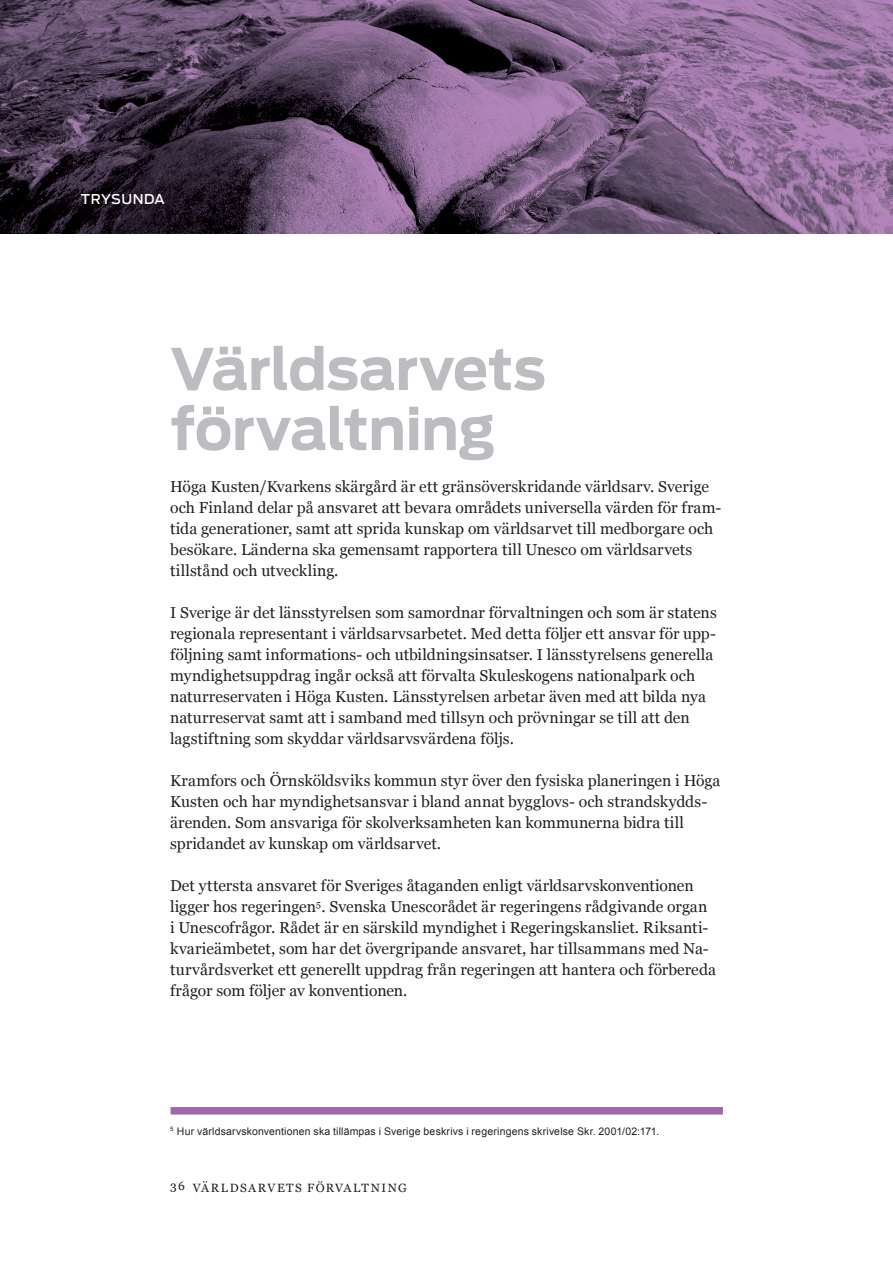
<style>
.page{position:relative;width:893px;height:1263px;background:#fff}
.page>*{position:absolute;margin:0;border:0;box-sizing:border-box;transform-origin:0 0}
.t1{font:700 57px/60px "Antenna";letter-spacing:-.01em;color:#bcbdc0}
.t2{font:15.75px/21px "Georgia";letter-spacing:.005em;color:#231f20}
.t3{font:500 13.5px "Antenna";letter-spacing:.03em;color:#fff}
.t4{font:12px "Georgia";letter-spacing:.115em;color:#231f20}
.t5{font:10.5px "Arial";letter-spacing:.015em;color:#231f20}
</style>
<div class="page">
<div style="left:171px;top:1107px;width:552px;height:7px;background:#a065aa"></div>
<img style="left:0;top:0;width:893px;height:233px">
<p class="t3" style="left:81px;top:191px;width:86px">TRYSUNDA</p>
<p class="t1" style="left:170px;top:339px;width:377px">Världsarvets förvaltning</p>
<p class="t2" style="left:170px;top:475px;width:540px">Höga Kusten/Kvarkens skärgård är ett gränsöverskridande världsarv. Sverige</p>
<p class="t2" style="left:170px;top:496px;width:553px">och Finland delar på ansvaret att bevara områdets universella värden för fram-</p>
<p class="t2" style="left:170px;top:517px;width:545px">tida generationer, samt att sprida kunskap om världsarvet till medborgare och besökare. Länderna ska gemensamt rapportera till Unesco om världsarvets tillstånd och utveckling.</p>
<p class="t2" style="left:170px;top:601px;width:548px">I Sverige är det länsstyrelsen som samordnar förvaltningen och som är statens regionala representant i världsarvsarbetet. Med detta följer ett ansvar för upp&shy;följning samt informations- och utbildningsinsatser. I länsstyrelsens generella myndighetsuppdrag ingår också att förvalta Skuleskogens nationalpark och naturreservaten i Höga Kusten. Länsstyrelsen arbetar även med att bilda nya naturreservat samt att i samband med tillsyn och prövningar se till att den lagstiftning som skyddar världsarvsvärdena följs.</p>
<p class="t2" style="left:170px;top:769px;width:552px">Kramfors och Örnsköldsviks kommun styr över den fysiska planeringen i Höga Kusten och har myndighetsansvar i bland annat bygglovs- och strandskydds&shy;ärenden. Som ansvariga för skolverksamheten kan kommunerna bidra till spridandet av kunskap om världsarvet.</p>
<p class="t2" style="left:170px;top:874px;width:548px">Det yttersta ansvaret för Sveriges åtaganden enligt världsarvskonventionen ligger hos regeringen<sup>5</sup>. Svenska Unescorådet är regeringens rådgivande organ<br>i Unescofrågor. Rådet är en särskild myndighet i Regeringskansliet. Riksanti&shy;kvarieämbetet, som har det övergripande ansvaret, har tillsammans med Na&shy;turvårdsverket ett generellt uppdrag från regeringen att hantera och förbereda frågor som följer av konventionen.</p>
<p class="t5" style="left:170px;top:1124px;width:491px"><sup>5</sup> Hur världsarvskonventionen ska tillämpas i Sverige beskrivs i regeringens skrivelse Skr. 2001/02:171.</p>
<p class="t4" style="left:170px;top:1177px;width:16px">36</p>
<p class="t4" style="left:193px;top:1179px;width:215px">VÄRLDSARVETS FÖRVALTNING</p>
</div>
